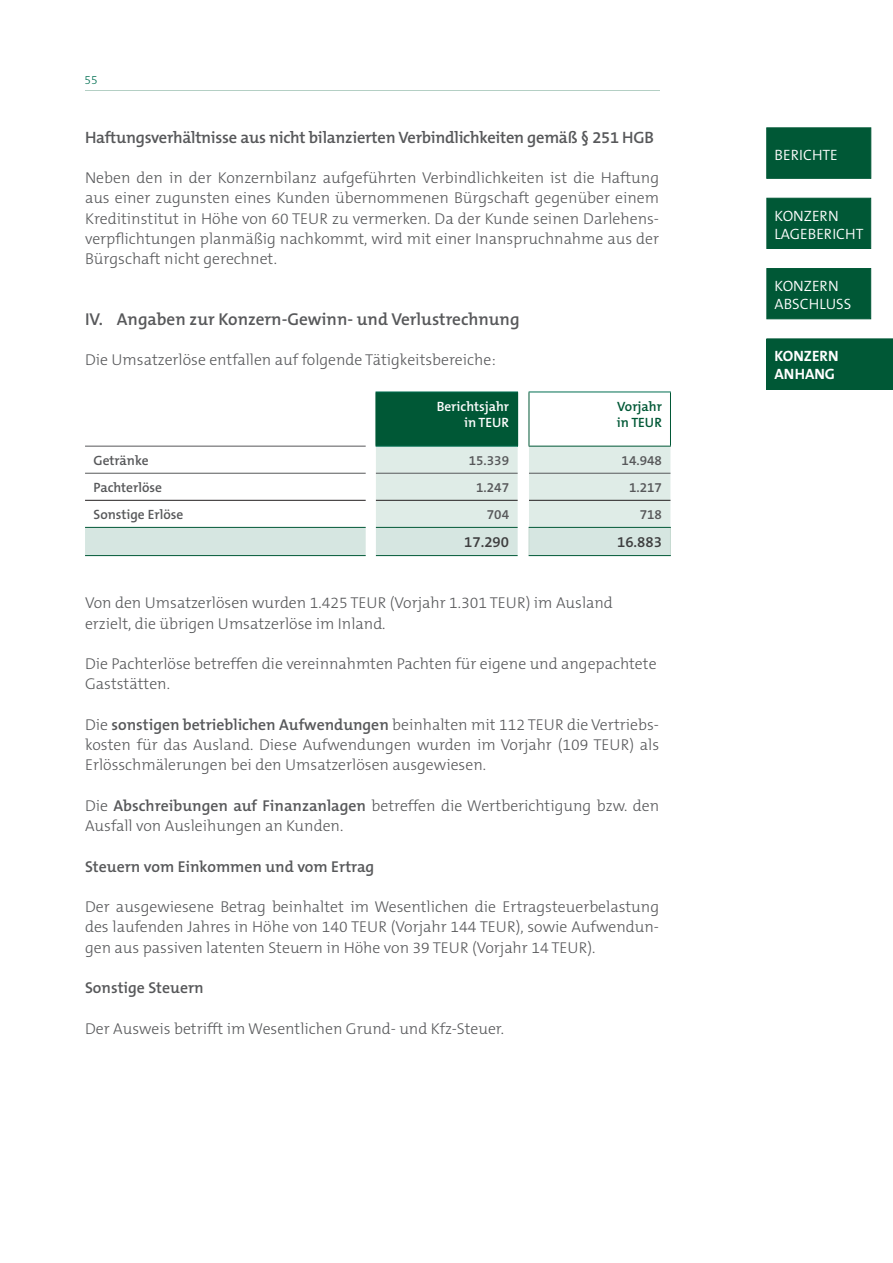
<style>
.page{position:relative;width:893px;height:1263px;background:#fff}
.page>*{position:absolute;margin:0;border:0;box-sizing:border-box;transform-origin:0 0}
.t1{font:600 17.25px "The Mix B6";color:#57585a}
.t2{font:600 16.5px "The Mix B6";letter-spacing:-.015em;color:#57585a}
.t3{font:300 15.75px/20.2px "The Mix B3";color:#57585a;text-align:justify}
.t4{font:600 15.75px "The Mix B6";color:#57585a}
.t5{font:300 15px/18px "The Mix B4";color:#fff}
.t6{font:700 15px/18px "The Mix B7";color:#fff}
.t7{font:600 15px "The Mix B6";color:#3e3e3f}
.t8{font:600 13.5px "The Mix B6";color:#57585a}
.t9{font:600 13.5px "The Mix B6";color:#57585a}
.t10{font:600 13.5px/16.2px "The Mix B6";color:#fff;text-align:right}
.t11{font:600 13.5px/16.2px "The Mix B6";color:#005836}
.t12{font:300 12px "The Mix B3";color:#006f52}
.s1{font-family:"The Mix B6";font-weight:600}
</style>
<div class="page">
<div style="left:766px;top:268px;width:105px;height:51px;background:#005836;border:1px solid #005836"></div>
<div style="left:766px;top:198px;width:105px;height:51px;background:#005836;border:1px solid #005836"></div>
<div style="left:766px;top:128px;width:105px;height:51px;background:#005836;border:1px solid #005836"></div>
<div style="left:766px;top:338px;width:127px;height:51px;background:#005836"></div>
<hr style="left:85px;top:90px;width:574px;height:1px;background:#b4cfc4">
<div style="left:376px;top:392px;width:142px;height:54px;background:#005836"></div>
<svg style="left:85px;top:446px;width:586px;height:110px"></svg>
<hr style="left:85px;top:527px;width:281px;height:1px;background:#005836">
<hr style="left:376px;top:527px;width:142px;height:1px;background:#005836">
<hr style="left:529px;top:527px;width:142px;height:1px;background:#005836">
<hr style="left:85px;top:555px;width:281px;height:1px;background:#005836">
<hr style="left:376px;top:555px;width:142px;height:1px;background:#005836">
<hr style="left:529px;top:555px;width:142px;height:1px;background:#005836">
<hr style="left:375px;top:392px;width:143px;height:1px;background:#006f52">
<hr style="left:375px;top:446px;width:143px;height:1px;background:#006f52">
<hr style="left:375px;top:392px;width:1px;height:54px;background:#005836">
<hr style="left:517px;top:392px;width:1px;height:54px;background:#005836">
<hr style="left:529px;top:392px;width:142px;height:1px;background:#006f52">
<hr style="left:529px;top:392px;width:1px;height:54px;background:#005836">
<hr style="left:670px;top:392px;width:1px;height:54px;background:#005836">
<hr style="left:529px;top:446px;width:142px;height:1px;background:#005836">
<hr style="left:529px;top:473px;width:141px;height:1px;background:#57585a">
<hr style="left:85px;top:446px;width:281px;height:1px;background:#57585a">
<hr style="left:85px;top:473px;width:281px;height:1px;background:#57585a">
<hr style="left:376px;top:473px;width:142px;height:1px;background:#57585a">
<hr style="left:85px;top:500px;width:281px;height:1px;background:#231f20">
<hr style="left:376px;top:500px;width:142px;height:1px;background:#231f20">
<hr style="left:529px;top:500px;width:141px;height:1px;background:#231f20">
<p class="t12" style="left:85px;top:73px;width:15px">55</p>
<p class="t2" style="left:85px;top:128px;width:570px">Haftungsverhältnisse aus nicht bilanzierten Verbindlichkeiten gemäß § 251 HGB</p>
<p class="t3" style="left:85px;top:168px;width:576px">Neben den in der Konzernbilanz aufgeführten Verbindlichkeiten ist die Haftung aus einer zugunsten eines Kunden übernommenen Bürgschaft gegenüber einem Kreditinstitut in Höhe von 60 TEUR zu vermerken. Da der Kunde seinen Darlehens&shy;verpflichtungen planmäßig nachkommt, wird mit einer Inanspruchnahme aus der Bürgschaft nicht gerechnet.</p>
<p class="t1" style="left:85px;top:310px;width:436px">IV. Angaben zur Konzern-Gewinn- und Verlustrechnung</p>
<p class="t3" style="left:85px;top:351px;width:412px">Die Umsatzerlöse entfallen auf folgende Tätigkeitsbereiche:</p>
<p class="t10" style="left:437px;top:398px;width:74px">Berichtsjahr in TEUR</p>
<p class="t11" style="left:617px;top:398px;width:47px">Vorjahr in TEUR</p>
<p class="t8" style="left:94px;top:453px;width:57px">Getränke</p>
<p class="t9" style="left:469px;top:453px;width:42px">15.339</p>
<p class="t9" style="left:622px;top:453px;width:42px">14.948</p>
<p class="t8" style="left:94px;top:480px;width:70px">Pachterlöse</p>
<p class="t9" style="left:476px;top:480px;width:34px">1.247</p>
<p class="t9" style="left:629px;top:480px;width:34px">1.217</p>
<p class="t8" style="left:94px;top:507px;width:91px">Sonstige Erlöse</p>
<p class="t9" style="left:487px;top:507px;width:24px">704</p>
<p class="t9" style="left:640px;top:507px;width:24px">718</p>
<p class="t7" style="left:464px;top:534px;width:46px">17.290</p>
<p class="t7" style="left:617px;top:534px;width:46px">16.883</p>
<p class="t3" style="left:85px;top:594px;width:529px">Von den Umsatzerlösen wurden 1.425 TEUR (Vorjahr 1.301 TEUR) im Ausland erzielt, die übrigen Umsatzerlöse im Inland.</p>
<p class="t3" style="left:85px;top:654px;width:573px">Die Pachterlöse betreffen die vereinnahmten Pachten für eigene und angepachtete<br>Gaststätten.</p>
<p class="t3" style="left:85px;top:715px;width:576px">Die <span class="s1">sonstigen betrieblichen Aufwendungen</span> beinhalten mit 112 TEUR die Vertriebs&shy;kosten für das Ausland. Diese Aufwendungen wurden im Vorjahr (109 TEUR) als Erlösschmälerungen bei den Umsatzerlösen ausgewiesen.</p>
<p class="t3" style="left:85px;top:796px;width:576px">Die <span class="s1">Abschreibungen auf Finanzanlagen</span> betreffen die Wertberichtigung bzw. den<br>Ausfall von Ausleihungen an Kunden.</p>
<p class="t4" style="left:85px;top:858px;width:291px">Steuern vom Einkommen und vom Ertrag</p>
<p class="t3" style="left:85px;top:897px;width:576px">Der ausgewiesene Betrag beinhaltet im Wesentlichen die Ertragsteuerbelastung des laufenden Jahres in Höhe von 140 TEUR (Vorjahr 144 TEUR), sowie Aufwendun&shy;gen aus passiven latenten Steuern in Höhe von 39 TEUR (Vorjahr 14 TEUR).</p>
<p class="t4" style="left:85px;top:979px;width:120px">Sonstige Steuern</p>
<p class="t3" style="left:85px;top:1019px;width:420px">Der Ausweis betrifft im Wesentlichen Grund- und Kfz-Steuer.</p>
<p class="t5" style="left:774px;top:147px;width:65px">BERICHTE</p>
<p class="t5" style="left:774px;top:207px;width:91px">KONZERN<br>LAGEBERICHT</p>
<p class="t5" style="left:774px;top:277px;width:78px">KONZERN<br>ABSCHLUSS</p>
<p class="t6" style="left:774px;top:347px;width:65px">KONZERN<br>ANHANG</p>
</div>
